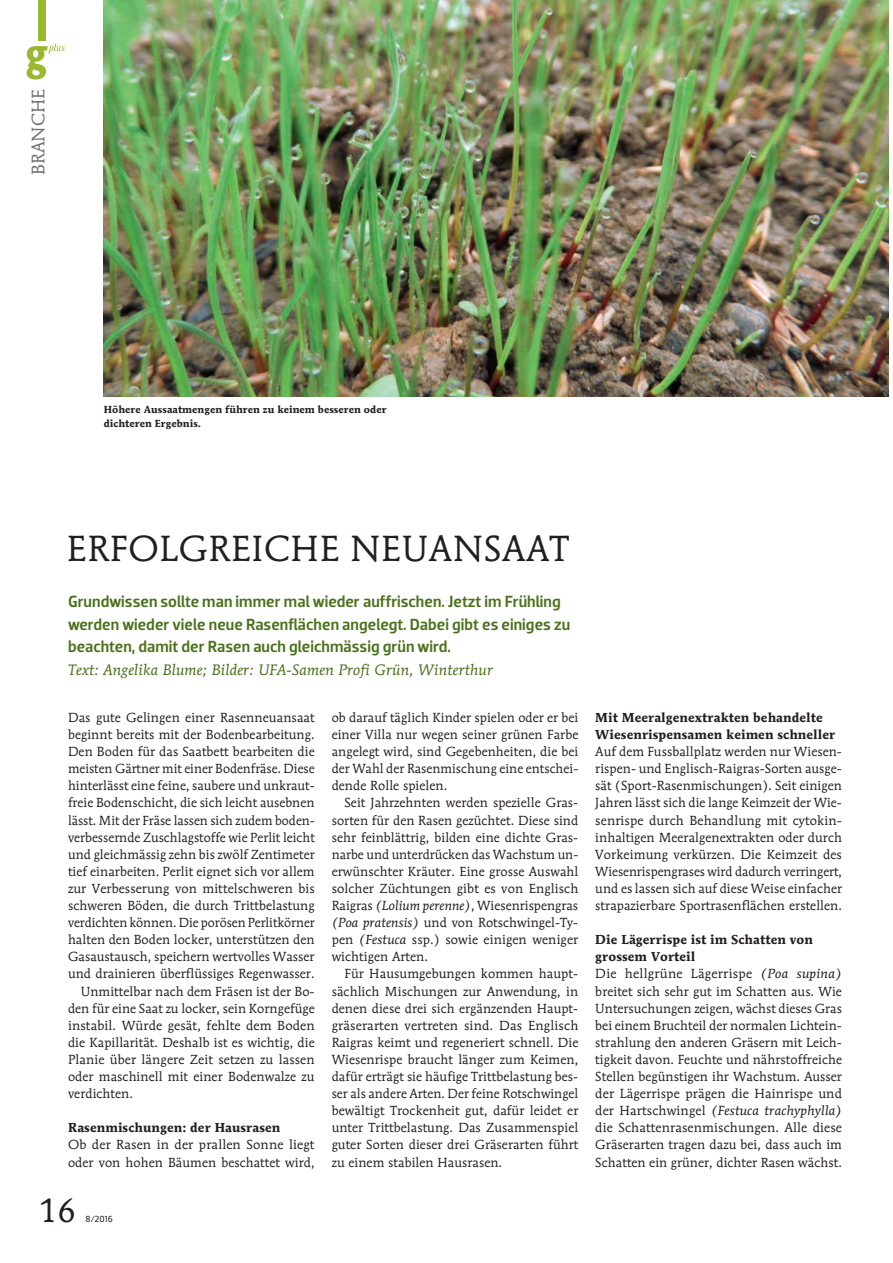
<style>
.page{position:relative;width:893px;height:1263px;background:#fff}
.page>*{position:absolute;margin:0;border:0;box-sizing:border-box;transform-origin:0 0}
.t1{font:36px "Mendoza Roman";letter-spacing:.02em;color:#231f20}
.t2{font:33px "Mendoza Roman";color:#231f20}
.t3{font:18px "Mendoza Roman";letter-spacing:.005em;color:#6f7073}
.t4{font:500 16.5px/22.5px "Dobra";letter-spacing:.005em;color:#4b711c}
.t5{font:italic 15px "Mendoza Roman";letter-spacing:.01em;color:#4b711c}
.t6{font:13.05px/17.1px "Mendoza Roman";letter-spacing:.005em;color:#231f20;text-align:justify}
.t7{font:700 12.9px/17.1px "Mendoza Roman";letter-spacing:.005em;color:#231f20}
.t8{font:700 10.2px/14.2px "Mendoza Roman";letter-spacing:.005em;color:#231f20}
.t9{font:9px "Dobra";color:#231f20}
.s1{font-style:italic}
</style>
<div class="page">
<div style="left:38px;top:0;width:8px;height:40px;background:#99b930"></div>
<svg style="left:27px;top:44px;width:38px;height:36px"></svg>
<img style="left:104px;top:0;width:785px;height:397px">
<h3 class="t3" style="left:27px;top:175px;width:87px;rotate:-90deg">BRANCHE</h3>
<p class="t8" style="left:104px;top:402px;width:284px">Höhere Aussaatmengen führen zu keinem besseren oder dichteren Ergebnis.</p>
<h1 class="t1" style="left:67px;top:526px;width:504px">ERFOLGREICHE NEUANSAAT</h1>
<p class="t4" style="left:68px;top:591px;width:504px">Grundwissen sollte man immer mal wieder auffrischen. Jetzt im Frühling werden wieder viele neue Rasenflächen angelegt. Dabei gibt es einiges zu beachten, damit der Rasen auch gleichmässig grün wird.</p>
<p class="t5" style="left:68px;top:660px;width:427px">Text: Angelika Blume; Bilder: UFA-Samen Profi Grün, Winterthur</p>
<p class="t6" style="left:68px;top:709px;width:248px">Das gute Gelingen einer Rasenneuansaat</p>
<p class="t6" style="left:68px;top:726px;width:248px">beginnt bereits mit der Bodenbearbeitung.</p>
<p class="t6" style="left:68px;top:743px;width:248px">Den Boden für das Saatbett bearbeiten die</p>
<p class="t6" style="left:68px;top:760px;width:248px">meisten Gärtner mit einer Bodenfräse. Diese</p>
<p class="t6" style="left:68px;top:777px;width:248px">hinterlässt eine feine, saubere und unkraut-</p>
<p class="t6" style="left:68px;top:794px;width:248px">freie Bodenschicht, die sich leicht ausebnen</p>
<p class="t6" style="left:68px;top:811px;width:248px">lässt. Mit der Fräse lassen sich zudem boden-</p>
<p class="t6" style="left:68px;top:828px;width:248px">verbessernde Zuschlagstoffe wie Perlit leicht</p>
<p class="t6" style="left:68px;top:845px;width:248px">und gleichmässig zehn bis zwölf Zentimeter</p>
<p class="t6" style="left:68px;top:863px;width:248px">tief einarbeiten. Perlit eignet sich vor allem</p>
<p class="t6" style="left:68px;top:880px;width:248px">zur Verbesserung von mittelschweren bis</p>
<p class="t6" style="left:68px;top:897px;width:248px">schweren Böden, die durch Trittbelastung</p>
<p class="t6" style="left:68px;top:914px;width:248px">verdichten können. Die porösen Perlitkörner</p>
<p class="t6" style="left:68px;top:931px;width:248px">halten den Boden locker, unterstützen den</p>
<p class="t6" style="left:68px;top:948px;width:248px">Gasaustausch, speichern wertvolles Wasser</p>
<p class="t6" style="left:68px;top:965px;width:248px">und drainieren überflüssiges Regenwasser.</p>
<p class="t6" style="left:81px;top:982px;width:235px">Unmittelbar nach dem Fräsen ist der Bo-</p>
<p class="t6" style="left:68px;top:999px;width:248px">den für eine Saat zu locker, sein Korngefüge</p>
<p class="t6" style="left:68px;top:1016px;width:248px">instabil. Würde gesät, fehlte dem Boden</p>
<p class="t6" style="left:68px;top:1034px;width:248px">die Kapillarität. Deshalb ist es wichtig, die</p>
<p class="t6" style="left:68px;top:1051px;width:248px">Planie über längere Zeit setzen zu lassen</p>
<p class="t6" style="left:68px;top:1068px;width:248px">oder maschinell mit einer Bodenwalze zu</p>
<p class="t6" style="left:68px;top:1085px;width:67px">verdichten.</p>
<p class="t7" style="left:68px;top:1119px;width:214px">Rasenmischungen: der Hausrasen</p>
<p class="t6" style="left:68px;top:1136px;width:248px">Ob der Rasen in der prallen Sonne liegt oder von hohen Bäumen beschattet wird,</p>
<p class="t6" style="left:332px;top:709px;width:248px">ob darauf täglich Kinder spielen oder er bei einer Villa nur wegen seiner grünen Farbe angelegt wird, sind Gegebenheiten, die bei der Wahl der Rasenmischung eine entschei&shy;dende Rolle spielen.</p>
<p class="t6" style="left:332px;top:794px;width:248px;text-indent:13px">Seit Jahrzehnten werden spezielle Gras&shy;sorten für den Rasen gezüchtet. Diese sind sehr feinblättrig, bilden eine dichte Gras&shy;narbe und unterdrücken das Wachstum un&shy;erwünschter Kräuter. Eine grosse Auswahl solcher Züchtungen gibt es von Englisch Raigras <span class="s1">(Lolium perenne)</span>, Wiesenrispengras <span class="s1">(Poa pratensis)</span> und von Rotschwingel-Ty&shy;pen <span class="s1">(Festuca</span> ssp.) sowie einigen weniger wichtigen Arten.</p>
<p class="t6" style="left:332px;top:965px;width:248px;text-indent:13px">Für Hausumgebungen kommen haupt&shy;sächlich Mischungen zur Anwendung, in denen diese drei sich ergänzenden Haupt&shy;gräserarten vertreten sind. Das Englisch Raigras keimt und regeneriert schnell. Die Wiesenrispe braucht länger zum Keimen, dafür erträgt sie häufige Trittbelastung bes&shy;ser als andere Arten. Der feine Rotschwingel bewältigt Trockenheit gut, dafür leidet er unter Trittbelastung. Das Zusammenspiel guter Sorten dieser drei Gräserarten führt zu einem stabilen Hausrasen.</p>
<h2 class="t2" style="left:38px;top:1190px;width:39px">16</h2>
<p class="t9" style="left:86px;top:1213px;width:29px">8/2016</p>
<p class="t7" style="left:595px;top:709px;width:242px">Mit Meeralgenextrakten behandelte<br>Wiesenrispensamen keimen schneller</p>
<p class="t6" style="left:595px;top:743px;width:248px">Auf dem Fussballplatz werden nur Wiesen&shy;rispen- und Englisch-Raigras-Sorten ausge&shy;sät (Sport-Rasenmischungen). Seit einigen Jahren lässt sich die lange Keimzeit der Wie&shy;senrispe durch Behandlung mit cytokin&shy;inhaltigen Meeralgenextrakten oder durch Vorkeimung verkürzen. Die Keimzeit des Wiesenrispengrases wird dadurch verringert, und es lassen sich auf diese Weise einfacher strapazierbare Sportrasenflächen erstellen.</p>
<p class="t7" style="left:595px;top:931px;width:219px">Die Lägerrispe ist im Schatten von grossem Vorteil</p>
<p class="t6" style="left:595px;top:965px;width:248px">Die hellgrüne Lägerrispe <span class="s1">(Poa supina) </span>breitet sich sehr gut im Schatten aus. Wie Untersuchungen zeigen, wächst dieses Gras bei einem Bruchteil der normalen Lichtein&shy;strahlung den anderen Gräsern mit Leich&shy;tigkeit davon. Feuchte und nährstoffreiche Stellen begünstigen ihr Wachstum. Ausser der Lägerrispe prägen die Hainrispe und der Hartschwingel <span class="s1">(Festuca trachyphylla) </span>die Schattenrasenmischungen. Alle diese Gräserarten tragen dazu bei, dass auch im Schatten ein grüner, dichter Rasen wächst.</p>
</div>
